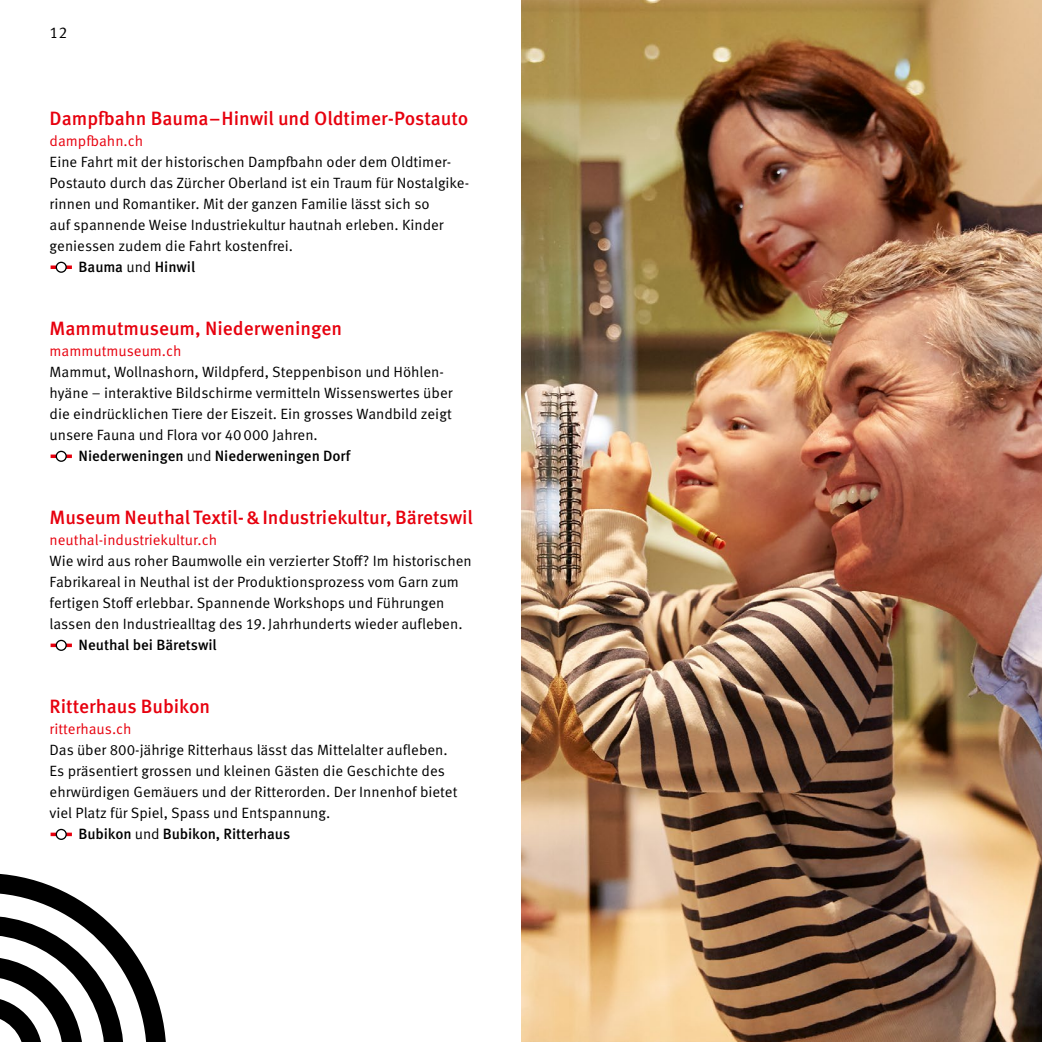
<style>
.page{position:relative;width:1042px;height:1042px;background:#fff}
.page>*{position:absolute;margin:0;border:0;box-sizing:border-box;transform-origin:0 0}
.Untertitel_farbig{font:500 19.25px "Meta OT";color:#e7000e}
.t1{font:15.75px "Meta OT";color:#000}
.Lauftext_regular{font:14.88px/21px "Meta OT";color:#000}
.Lauftext_regular-2{font:500 14.88px "Meta OT";letter-spacing:-.005em;color:#000}
.Lauftext_regular-3{font:14.88px "Meta OT";color:#e7000e}
.s1{font-weight:400}
</style>
<div class="page">
<img style="left:521px;top:0;width:521px;height:1042px">
<svg style="left:51px;top:265px;width:21px;height:4px"></svg>
<div style="left:56px;top:262px;width:10px;height:10px;background:#fff;border-radius:50%"></div>
<div style="left:56px;top:262px;width:11px;height:11px;border:1px solid #000;border-radius:50%"></div>
<svg style="left:51px;top:454px;width:21px;height:4px"></svg>
<div style="left:56px;top:451px;width:10px;height:10px;background:#fff;border-radius:50%"></div>
<div style="left:56px;top:451px;width:11px;height:11px;border:1px solid #000;border-radius:50%"></div>
<svg style="left:51px;top:643px;width:21px;height:4px"></svg>
<div style="left:56px;top:640px;width:10px;height:10px;background:#fff;border-radius:50%"></div>
<div style="left:56px;top:640px;width:11px;height:11px;border:1px solid #000;border-radius:50%"></div>
<svg style="left:51px;top:832px;width:21px;height:4px"></svg>
<svg style="left:56px;top:829px;width:10px;height:10px"></svg>
<div style="left:56px;top:829px;width:11px;height:11px;border:1px solid #000;border-radius:50%"></div>
<svg style="left:0;top:874px;width:166px;height:168px"></svg>
<p class="t1" style="left:50px;top:23px;width:19px">12</p>
<p class="Untertitel_farbig" style="left:50px;top:106px;width:420px">Dampfbahn Bauma–Hinwil und Oldtimer-Postauto</p>
<p class="Lauftext_regular-3" style="left:50px;top:132px;width:95px">dampfbahn.ch</p>
<p class="Lauftext_regular" style="left:50px;top:151px;width:419px">Eine Fahrt mit der historischen Dampfbahn oder dem Oldtimer-Postauto durch das Zürcher Oberland ist ein Traum für Nostalgike&shy;rinnen und Romantiker. Mit der ganzen Familie lässt sich so<br>auf spannende Weise Industriekultur hautnah erleben. Kinder geniessen zudem die Fahrt kostenfrei.</p>
<p class="Lauftext_regular-2" style="left:79px;top:257px;width:118px">Bauma <span class="s1">und</span> Hinwil</p>
<p class="Untertitel_farbig" style="left:50px;top:316px;width:294px">Mammutmuseum, Niederweningen</p>
<p class="Lauftext_regular-3" style="left:50px;top:342px;width:133px">mammutmuseum.ch</p>
<p class="Lauftext_regular" style="left:50px;top:361px;width:404px">Mammut, Wollnashorn, Wildpferd, Steppenbison und Höhlen&shy;hyäne – interaktive Bildschirme vermitteln Wissenswertes über die eindrücklichen Tiere der Eiszeit. Ein grosses Wandbild zeigt unsere Fauna und Flora vor 40000 Jahren.</p>
<p class="Lauftext_regular-2" style="left:79px;top:446px;width:273px">Niederweningen <span class="s1">und</span> Niederweningen Dorf</p>
<p class="Untertitel_farbig" style="left:50px;top:505px;width:425px">Museum Neuthal Textil-&amp;Industriekultur, Bäretswil</p>
<p class="Lauftext_regular-3" style="left:50px;top:531px;width:169px">neuthal-industriekultur.ch</p>
<p class="Lauftext_regular" style="left:50px;top:550px;width:424px">Wie wird aus roher Baumwolle ein verzierter Stoff? Im historischen Fabrikareal in Neuthal ist der Produktionsprozess vom Garn zum fertigen Stoff erlebbar. Spannende Workshops und Führungen lassen den Industriealltag des 19. Jahrhunderts wieder aufleben.</p>
<p class="Lauftext_regular-2" style="left:79px;top:635px;width:140px">Neuthal bei Bäretswil</p>
<p class="Untertitel_farbig" style="left:50px;top:694px;width:162px">Ritterhaus Bubikon</p>
<p class="Lauftext_regular-3" style="left:50px;top:720px;width:83px">ritterhaus.ch</p>
<p class="Lauftext_regular" style="left:50px;top:739px;width:409px">Das über 800-jährige Ritterhaus lässt das Mittelalter aufleben.<br>Es präsentiert grossen und kleinen Gästen die Geschichte des ehrwürdigen Gemäuers und der Ritterorden. Der Innenhof bietet viel Platz für Spiel, Spass und Entspannung.</p>
<p class="Lauftext_regular-2" style="left:79px;top:824px;width:213px">Bubikon <span class="s1">und</span> Bubikon, Ritterhaus</p>
</div>
